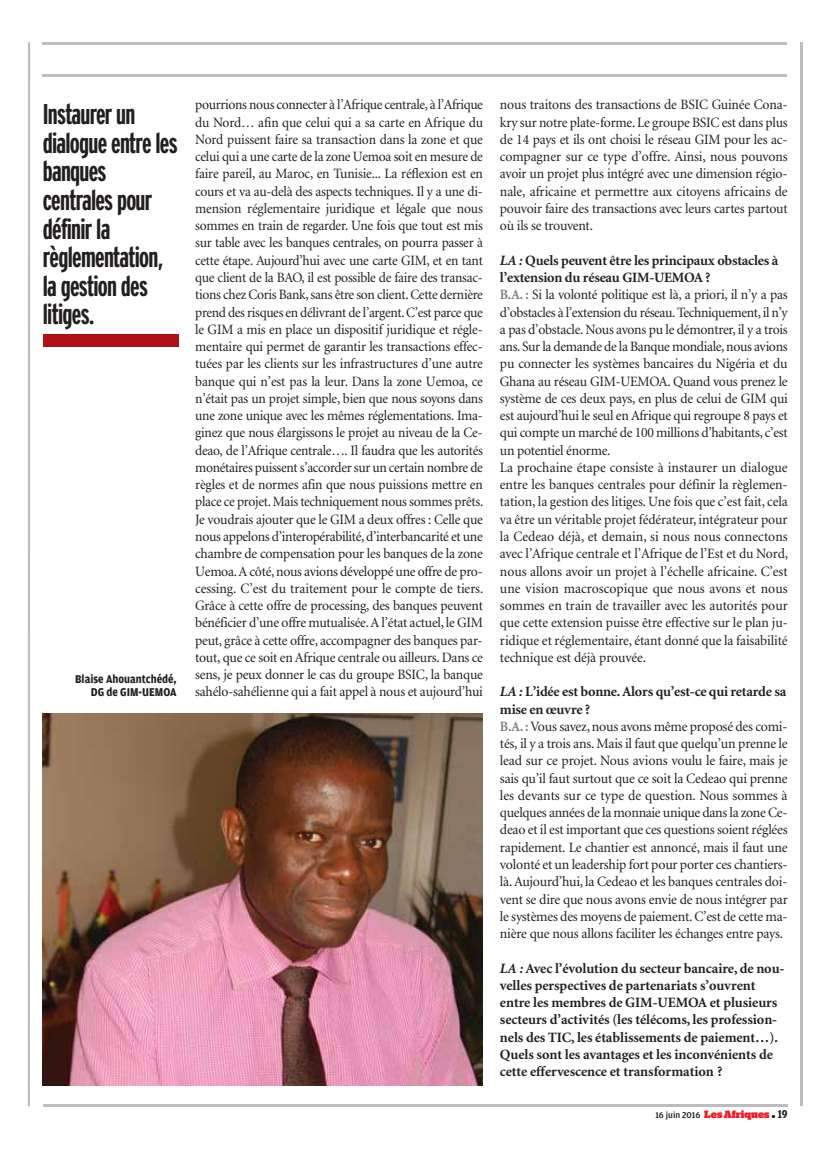
<style>
.page{position:relative;width:830px;height:1149px;background:#fff}
.page>*{position:absolute;margin:0;border:0;box-sizing:border-box;transform-origin:0 0}
.t1{font:700 extra-condensed 28.5px/28.5px "Interstate";letter-spacing:-.025em;color:#231f20}
.t2{font:14.25px/17.2px "Minion";letter-spacing:-.015em;color:#231f20;text-align:justify;scale:.95 1}
.t3{font:14.25px/17.2px "Minion";letter-spacing:-.015em;color:#231f20;text-align:justify;scale:.96 1}
.t4{font:14.25px/17.2px "Minion";letter-spacing:-.015em;color:#231f20}
.t5{font:700 14.25px/17.2px "Minion";letter-spacing:-.005em;color:#231f20}
.t6{font:700 12px/13.5px "Amplitude";color:#231f20;text-align:right;scale:.9 1}
.t7{font:900 10.5px "Stag";color:#ed1c24}
.s1{font-weight:700;font-style:italic}
.s2{font-weight:700}
.s3{font-weight:700;color:#808285}
.s4{font-style:italic}
.s5{font-family:"Amplitude";font-weight:500;font-size:9px;color:#231f20}
.s6{font-size:15px;color:#231f20}
.s7{font-family:"Amplitude Cond";font-weight:700;font-size:12px;color:#231f20}
</style>
<div class="page">
<hr style="left:43px;top:1103px;width:744px;height:2px;background:#bbbdc0">
<hr style="left:28px;top:42px;width:2px;height:1063px;background:#bbbdc0">
<hr style="left:800px;top:42px;width:2px;height:1063px;background:#bbbdc0">
<img style="left:43px;top:713px;width:439px;height:372px">
<div style="left:43px;top:334px;width:135px;height:12px;background:#b01016"></div>
<hr style="left:43px;top:42px;width:744px;height:3px;background:#bbbdc0">
<hr style="left:43px;top:75px;width:744px;height:2px;background:#bbbdc0">
<h1 class="t1" style="left:43px;top:103px;width:136px">Instaurer un dialogue entre les banques centrales pour définir la règlementation, la gestion des litiges.</h1>
<p class="t6" style="left:75px;top:673px;width:114px">Blaise Ahouantchédé,<br>DG de GIM-UEMOA</p>
<p class="t2" style="left:195px;top:97px;width:305px">pourrions nous connecter à l’Afrique centrale, à l’Afrique du Nord… afin que celui qui a sa carte en Afrique du Nord puissent faire sa transaction dans la zone et que celui qui a une carte de la zone Uemoa soit en mesure de faire pareil, au Maroc, en Tunisie... La réflexion est en cours et va au-delà des aspects techniques. Il y a une di&shy;mension réglementaire juridique et légale que nous sommes en train de regarder. Une fois que tout est mis sur table avec les banques centrales, on pourra passer à cette étape. Aujourd’hui avec une carte GIM, et en tant que client de la BAO, il est possible de faire des transac&shy;tions chez Coris Bank, sans être son client. Cette dernière prend des risques en délivrant de l’argent. C’est parce que le GIM a mis en place un dispositif juridique et régle&shy;mentaire qui permet de garantir les transactions effec&shy;tuées par les clients sur les infrastructures d’une autre banque qui n’est pas la leur. Dans la zone Uemoa, ce n’était pas un projet simple, bien que nous soyons dans une zone unique avec les mêmes réglementations. Ima&shy;ginez que nous élargissons le projet au niveau de la Ce&shy;deao, de l’Afrique centrale…. Il faudra que les autorités monétaires puissent s’accorder sur un certain nombre de règles et de normes afin que nous puissions mettre en place ce projet. Mais techniquement nous sommes prêts.<br>Je voudrais ajouter que le GIM a deux offres : Celle que nous appelons d’interopérabilité, d’interbancarité et une chambre de compensation pour les banques de la zone Uemoa. A côté, nous avions développé une offre de pro&shy;cessing. C’est du traitement pour le compte de tiers.<br>Grâce à cette offre de processing, des banques peuvent bénéficier d’une offre mutualisée. A l’état actuel, le GIM peut, grâce à cette offre, accompagner des banques par&shy;tout, que ce soit en Afrique centrale ou ailleurs. Dans ce sens, je peux donner le cas du groupe BSIC, la banque sahélo-sahélienne qui a fait appel à nous et aujourd’hui</p>
<p class="t3" style="left:499px;top:97px;width:301px">nous traitons des transactions de BSIC Guinée Cona&shy;kry sur notre plate-forme. Le groupe BSIC est dans plus de 14 pays et ils ont choisi le réseau GIM pour les ac&shy;compagner sur ce type d’offre. Ainsi, nous pouvons avoir un projet plus intégré avec une dimension régio&shy;nale, africaine et permettre aux citoyens africains de pouvoir faire des transactions avec leurs cartes partout où ils se trouvent.</p>
<p class="t3" style="left:499px;top:253px;width:301px;text-align:left"><span class="s1">LA :</span> <span class="s2">Quels peuvent être les principaux obstacles à l’extension du réseau GIM-UEMOA ?<br></span><span class="s3">B.A. :</span> Si la volonté politique est là, a priori, il n’y a pas d’obstacles à l’extension du réseau. Techniquement, il n’y a pas d’obstacle. Nous avons pu le démontrer, il y a trois ans. Sur la demande de la Banque mondiale, nous avions pu connecter les systèmes bancaires du Nigéria et du Ghana au réseau GIM-UEMOA. Quand vous prenez le système de ces deux pays, en plus de celui de GIM qui est aujourd’hui le seul en Afrique qui regroupe 8 pays et qui compte un marché de 100 millions d’habitants, c’est un potentiel énorme.<br>La prochaine étape consiste à instaurer un dialogue entre les banques centrales pour définir la règlemen&shy;tation, la gestion des litiges. Une fois que c’est fait, cela va être un véritable projet fédérateur, intégrateur pour la Cedeao déjà, et demain, si nous nous connectons avec l’Afrique centrale et l’Afrique de l’Est et du Nord, nous allons avoir un projet à l’échelle africaine. C’est une vision macroscopique que nous avons et nous sommes en train de travailler avec les autorités pour que cette extension puisse être effective sur le plan ju&shy;ridique et réglementaire, étant donné que la faisabilité technique est déjà prouvée.</p>
<p class="t4" style="left:499px;top:684px;width:289px"><span class="s1">LA :</span> <span class="s2">L’idée est bonne. Alors qu’est-ce qui retarde sa mise en œuvre ?<br></span><span class="s3">B.A. :</span>Vous savez, nous avons même proposé des comi&shy;tés, il y a trois ans. Mais il faut que quelqu’un prenne le lead sur ce projet. Nous avions voulu le faire, mais je sais qu’il faut surtout que ce soit la Cedeao qui prenne les devants sur ce type de question. Nous sommes à quelques années de la monnaie unique dans la zone Ce&shy;deao et il est important que ces questions soient réglées rapidement. Le chantier est annoncé, mais il faut une volonté et un leadership fort pour porter ces chantiers&shy;là. Aujourd’hui, la Cedeao et les banques centrales doi&shy;vent se dire que nous avons envie de nous intégrer par le systèmes des moyens de paiement. C’est de cette ma&shy;nière que nous allons faciliter les échanges entre pays.</p>
<p class="t5" style="left:499px;top:960px;width:286px"><span class="s4">LA :</span> Avec l’évolution du secteur bancaire, de nou&shy;velles perspectives de partenariats s’ouvrent entre les membres de GIM-UEMOA et plusieurs secteurs d’activités (les télécoms, les profession&shy;nels des TIC, les établissements de paiement…).<br>Quels sont les avantages et les inconvénients de cette effervescence et transformation ?</p>
<p class="t7" style="left:655px;top:1110px;width:133px"><span class="s5">16 juin 2016</span> Les Afriques <span class="s6">.</span> <span class="s7">19</span></p>
</div>
